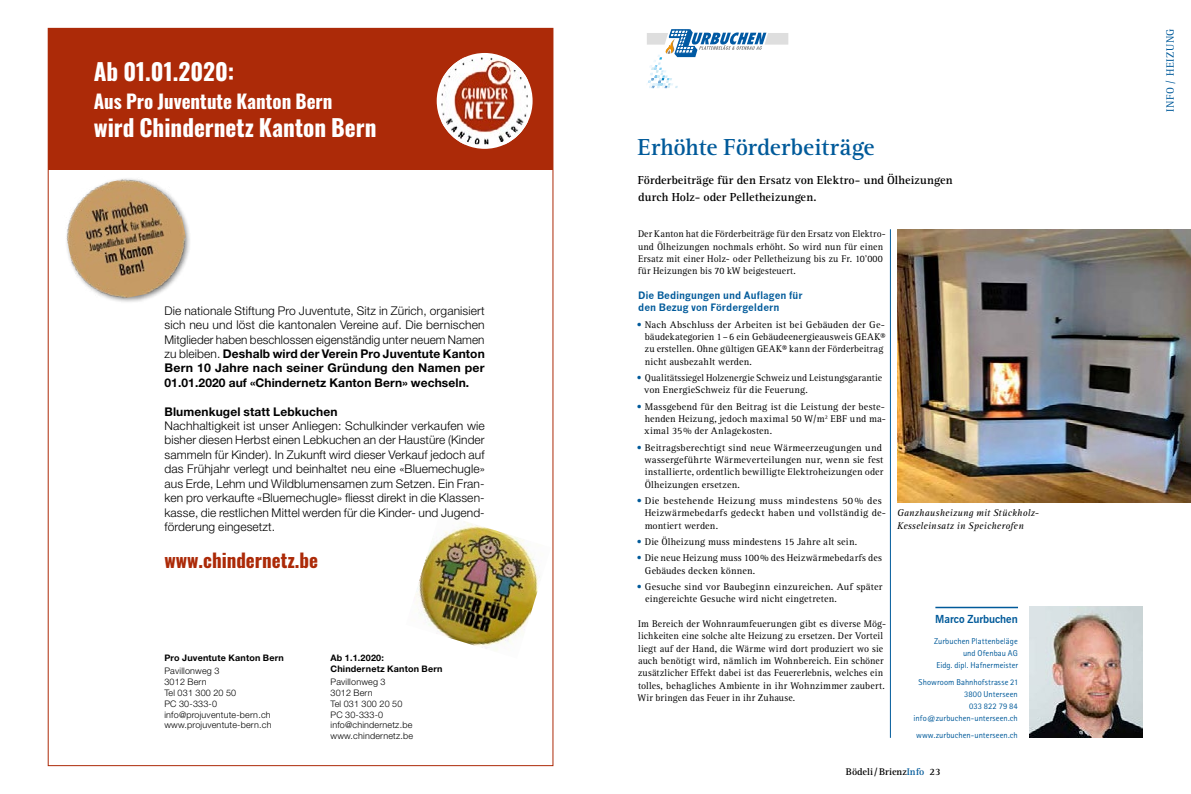
<style>
.page{position:relative;width:1191px;height:794px;background:#fff}
.page>*{position:absolute;margin:0;border:0;box-sizing:border-box;transform-origin:0 0}
.t1{font:700 24px "Rotis Serif";color:#005a9a}
.t2{font:700 23.2px "Oswald";color:#fff}
.t3{font:700 19px "Oswald";color:#fff}
.t4{font:700 19px "Oswald";color:#ac2a08}
.t5{font:300 12px/14.4px "Helvetica Neue LT Std";letter-spacing:.005em;color:#000;text-align:justify}
.t6{font:700 12px/16.4px "Rotis Serif";letter-spacing:.01em;color:#000}
.t7{font:700 12px "Helvetica Neue LT Std";letter-spacing:.01em;color:#000}
.t8{font:700 11px "News Gothic BT";letter-spacing:-.005em;color:#005a9a}
.t9{font:11px "Rotis Serif";letter-spacing:.05em;color:#005a9a}
.t10{font:10px/12.3px "Rotis Serif";letter-spacing:.02em;color:#000}
.t11{font:10px/12.3px "Rotis Serif";letter-spacing:.02em;color:#000;scale:.96 1}
.t12{font:italic 10px/12.3px "Rotis Serif";letter-spacing:.015em;color:#000}
.t13{font:700 10px/12.3px "News Gothic";color:#005a9a}
.t14{font:700 10px "Rotis Serif";color:#000}
.t15{font:300 9px/10.8px "Helvetica Neue LT Std";letter-spacing:.02em;color:#000}
.t16{font:700 9px/10.8px "Helvetica Neue LT Std";letter-spacing:.02em;color:#000}
.t17{font:8.5px/12.3px "Rotis Sans Serif";letter-spacing:.005em;color:#005a9a;text-align:right}
.s1{font-weight:700}
.s2{font-family:"Frutiger";font-stretch:condensed;color:#005a9a}
.s3{color:#005a9a}
</style>
<div class="page">
<img style="left:415px;top:521px;width:125px;height:130px">
<div style="left:48px;top:28px;width:505px;height:142px;background:#ac2a08"></div>
<img style="left:66px;top:178px;width:124px;height:124px">
<div style="left:437px;top:53px;width:95px;height:96px;background:#fff;border-radius:50%"></div>
<img style="left:441px;top:58px;width:87px;height:86px">
<img style="left:897px;top:229px;width:294px;height:273px">
<hr style="left:890px;top:229px;width:1px;height:509px;background:#005a9a">
<hr style="left:935px;top:607px;width:83px;height:1px;background:#005a9a">
<img style="left:1029px;top:606px;width:113px;height:132px">
<svg style="left:647px;top:29px;width:141px;height:59px"></svg>
<h2 class="t2" style="left:94px;top:59px;width:142px">Ab 01.01.2020:</h2>
<h3 class="t3" style="left:94px;top:91px;width:240px">Aus Pro Juventute Kanton Bern</h3>
<h2 class="t2" style="left:94px;top:115px;width:284px">wird Chindernetz Kanton Bern</h2>
<p class="t5" style="left:164px;top:303px;width:322px">Die nationale Stiftung Pro Juventute, Sitz in Zürich, organisiert sich neu und löst die kantonalen Vereine auf. Die bernischen Mitglieder haben beschlossen eigenständig unter neuem Namen zu bleiben. <span class="s1">Deshalb wird der Verein Pro Juventute Kanton Bern 10 Jahre nach seiner Gründung den Namen per 01.01.2020 auf «Chindernetz Kanton Bern» wechseln.</span></p>
<p class="t7" style="left:164px;top:404px;width:174px">Blumenkugel statt Lebkuchen</p>
<p class="t5" style="left:164px;top:418px;width:322px">Nachhaltigkeit ist unser Anliegen: Schulkinder verkaufen wie bisher diesen Herbst einen Lebkuchen an der Haustüre (Kinder sammeln für Kinder). In Zukunft wird dieser Verkauf jedoch auf das Frühjahr verlegt und beinhaltet neu eine «Bluemechugle» aus Erde, Lehm und Wildblumensamen zum Setzen. Ein Fran&shy;ken pro verkaufte «Bluemechugle» fliesst direkt in die Klassen&shy;kasse, die restlichen Mittel werden für die Kinder- und Jugend&shy;förderung eingesetzt.</p>
<h3 class="t4" style="left:164px;top:550px;width:155px">www.chindernetz.be</h3>
<p class="t16" style="left:164px;top:652px;width:121px">Pro Juventute Kanton Bern</p>
<p class="t15" style="left:164px;top:665px;width:109px">Pavillonweg 3<br>3012 Bern<br>Tel 031 300 20 50<br>PC 30-333-0 info@projuventute-bern.ch www.projuventute-bern.ch</p>
<p class="t16" style="left:330px;top:652px;width:114px">Ab 1.1.2020:<br>Chindernetz Kanton Bern</p>
<p class="t15" style="left:330px;top:676px;width:84px">Pavillonweg 3<br>3012 Bern<br>Tel 031 300 20 50<br>PC 30-333-0 info@chindernetz.be www.chindernetz.be</p>
<h1 class="t1" style="left:637px;top:133px;width:238px">Erhöhte Förderbeiträge</h1>
<p class="t6" style="left:638px;top:172px;width:316px">Förderbeiträge für den Ersatz von Elektro- und Ölheizungen durch Holz- oder Pelletheizungen.</p>
<p class="t11" style="left:638px;top:228px;width:260px">Der Kanton hat die Förderbeiträge für den Ersatz von Elektro&shy;und Ölheizungen nochmals erhöht. So wird nun für einen Ersatz mit einer Holz- oder Pelletheizung bis zu Fr. 10’000 für Heizungen bis 70 kW beigesteuert.</p>
<p class="t13" style="left:638px;top:289px;width:166px">Die Bedingungen und Auflagen für den Bezug von Fördergeldern</p>
<p class="t10" style="left:644px;top:318px;width:242px;text-indent:-8px"><span class="s2">•</span> Nach Abschluss der Arbeiten ist bei Gebäuden der Ge&shy;bäudekategorien 1–6 ein Gebäudeenergieausweis GEAK® zu erstellen. Ohne gültigen GEAK® kann der Förderbeitrag nicht ausbezahlt werden.</p>
<p class="t10" style="left:644px;top:372px;width:239px;text-indent:-7px"><span class="s2">•</span> Qualitätssiegel Holzenergie Schweiz und Leistungsgarantie von EnergieSchweiz für die Feuerung.</p>
<p class="t10" style="left:644px;top:400px;width:243px;text-align:justify;text-indent:-7px"><span class="s2">•</span> Massgebend für den Beitrag ist die Leistung der beste&shy;henden Heizung, jedoch maximal 50 W/m<sup>2</sup> EBF und ma&shy;ximal 35% der Anlagekosten.</p>
<p class="t10" style="left:644px;top:441px;width:240px;text-indent:-7px"><span class="s2">•</span> Beitragsberechtigt sind neue Wärmeerzeugungen und wassergeführte Wärmeverteilungen nur, wenn sie fest installierte, ordentlich bewilligte Elektroheizungen oder Ölheizungen ersetzen.</p>
<p class="t10" style="left:644px;top:495px;width:243px;text-indent:-8px"><span class="s2">•</span> Die bestehende Heizung muss mindestens 50 % des<br>Heizwärmebedarfs gedeckt haben und vollständig de&shy;montiert werden.</p>
<p class="t10" style="left:637px;top:536px;width:222px"><span class="s2">•</span> Die Ölheizung muss mindestens 15 Jahre alt sein.</p>
<p class="t10" style="left:645px;top:552px;width:239px;text-indent:-8px"><span class="s2">•</span> Die neue Heizung muss 100% des Heizwärmebedarfs des<br>Gebäudes decken können.</p>
<p class="t10" style="left:645px;top:581px;width:239px;text-indent:-8px"><span class="s2">•</span> Gesuche sind vor Baubeginn einzureichen. Auf später eingereichte Gesuche wird nicht eingetreten.</p>
<p class="t10" style="left:637px;top:618px;width:250px">Im Bereich der Wohnraumfeuerungen gibt es diverse Mög&shy;lichkeiten eine solche alte Heizung zu ersetzen. Der Vorteil liegt auf der Hand, die Wärme wird dort produziert wo sie auch benötigt wird, nämlich im Wohnbereich. Ein schöner zusätzlicher Effekt dabei ist das Feuererlebnis, welches ein tolles, behagliches Ambiente in ihr Wohnzimmer zaubert.<br>Wir bringen das Feuer in ihr Zuhause.</p>
<p class="t12" style="left:897px;top:507px;width:143px">Ganzhausheizung mit Stückholz-<br>Kesseleinsatz in Speicherofen</p>
<p class="t8" style="left:935px;top:612px;width:84px">Marco Zurbuchen</p>
<p class="t17" style="left:934px;top:634px;width:86px">Zurbuchen Plattenbeläge und Ofenbau AG<br>Eidg. dipl. Hafnermeister</p>
<p class="t17" style="left:913px;top:675px;width:106px">Showroom Bahnhofstrasse 21<br>3800 Unterseen<br>033 822 79 84 info@zurbuchen-unterseen.ch</p>
<p class="t17" style="left:916px;top:728px;width:103px">www.zurbuchen-unterseen.ch</p>
<p class="t14" style="left:846px;top:765px;width:96px">Bödeli/Brienz<span class="s3">Info</span> 23</p>
<p class="t9" style="left:1164px;top:112px;width:85px;rotate:-90deg">INFO / HEIZUNG</p>
</div>
